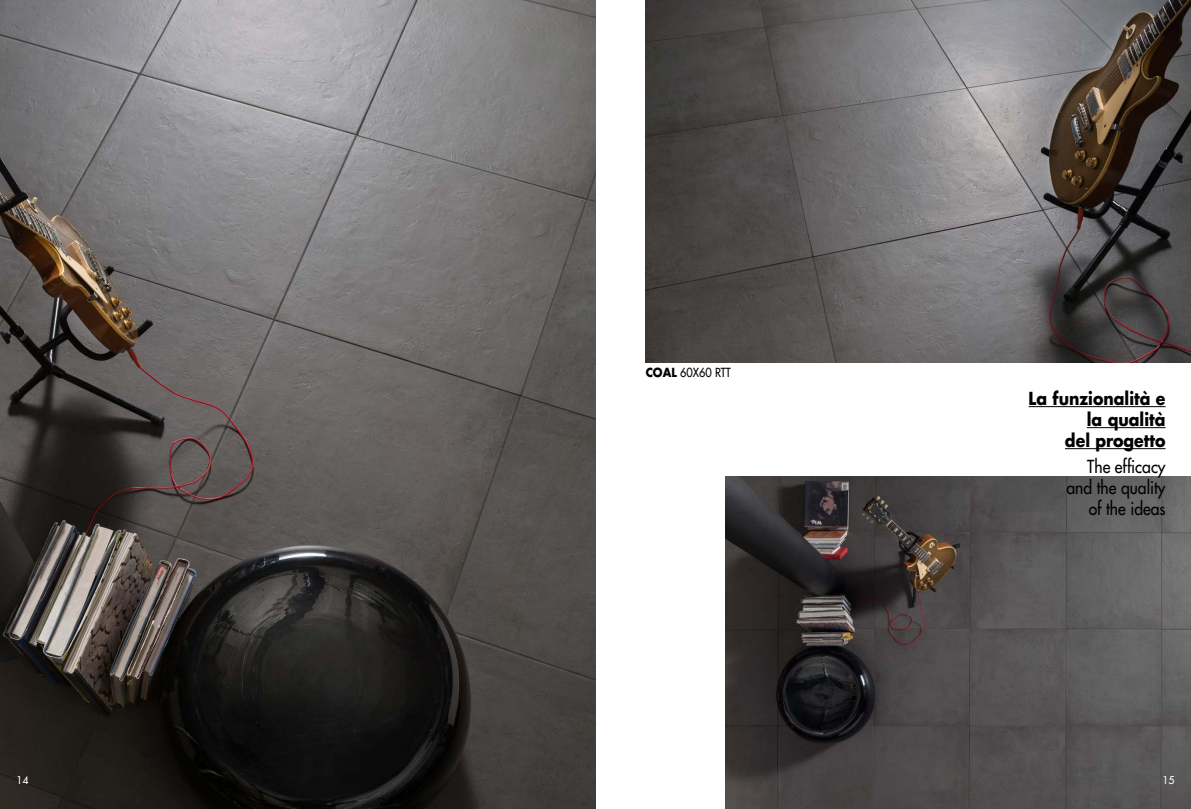
<style>
.page{position:relative;width:1191px;height:809px;background:#fff}
.page>*{position:absolute;margin:0;border:0;box-sizing:border-box;transform-origin:0 0}
.t1{font:700 17.5px/21px "Futura Std";color:#000;text-align:right;scale:.9 1}
.t2{font:500 17.5px/21px "Futura Std";color:#000;text-align:right;scale:.9 1}
.t3{font:500 12.25px "Futura Std";color:#000;scale:.9 1}
.t4{font:500 10.5px "Futura Std";color:#fff}
.s1{font-weight:700}
</style>
<div class="page">
<img style="left:0;top:0;width:595px;height:809px">
<img style="left:725px;top:476px;width:466px;height:333px">
<img style="left:645px;top:0;width:546px;height:362px">
<hr style="left:1028px;top:406px;width:137px;height:1px;background:#000">
<hr style="left:1086px;top:427px;width:79px;height:1px;background:#000">
<hr style="left:1065px;top:448px;width:100px;height:1px;background:#000">
<p class="t3" style="left:645px;top:365px;width:96px"><span class="s1">COAL</span> 60X60 RTT</p>
<p class="t1" style="left:1028px;top:387px;width:154px">La funzionalità e la qualità<br>del progetto</p>
<p class="t2" style="left:1066px;top:456px;width:112px">The efficacy and the quality of the ideas</p>
<p class="t4" style="left:16px;top:773px;width:14px">14</p>
<p class="t4" style="left:1162px;top:773px;width:14px">15</p>
</div>
